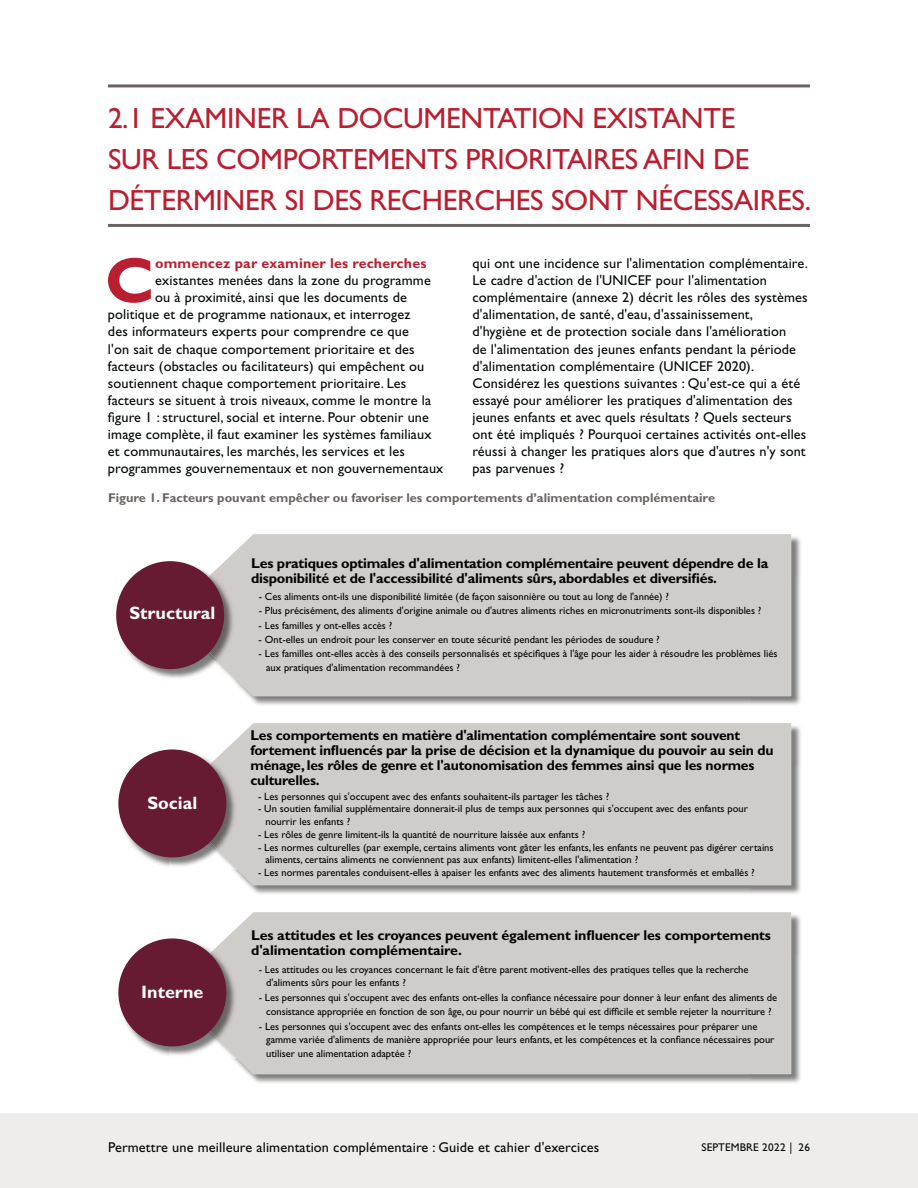
<style>
.page{position:relative;width:918px;height:1188px;background:#fff}
.page>*{position:absolute;margin:0;border:0;box-sizing:border-box;transform-origin:0 0}
.t1{font:700 64.35px "Gill Sans Std";color:#b91f30}
.t2{font:29.25px/41.2px "Gill Sans Std";letter-spacing:-.01em;color:#b91f30}
.t3{font:700 18px "Gill Sans Std";color:#fff}
.t4{font:14.25px/17.1px "Gill Sans Std";letter-spacing:.01em;color:#040909}
.t5{font:700 14.25px/15px "Gill Sans Std";letter-spacing:-.015em;color:#020303}
.t6{font:700 14.25px "Gill Sans Std";letter-spacing:.01em;color:#b91f30}
.t7{font:700 12.75px "Gill Sans Std";color:#6c6463}
.t8{font:11.25px "Gill Sans Std";letter-spacing:.01em;color:#040909}
.t9{font:10.5px/13.5px "Gill Sans Std";color:#020303}
</style>
<div class="page">
<div style="left:0;top:1114px;width:918px;height:74px;background:#eeedec"></div>
<hr style="left:108px;top:84px;width:702px;height:3px;background:#6c6463">
<hr style="left:108px;top:224px;width:702px;height:3px;background:#6c6463">
<img style="left:791px;top:535px;width:10px;height:41px">
<img style="left:751px;top:576px;width:50px;height:129px">
<img style="left:248px;top:696px;width:503px;height:9px">
<div style="left:226px;top:534px;width:565px;height:162px;background:#cfcdc9"></div>
<img style="left:791px;top:724px;width:10px;height:41px">
<img style="left:751px;top:765px;width:50px;height:129px">
<img style="left:248px;top:885px;width:503px;height:9px">
<div style="left:227px;top:723px;width:564px;height:162px;background:#cfcdc9"></div>
<img style="left:791px;top:913px;width:10px;height:41px">
<img style="left:751px;top:954px;width:50px;height:129px">
<img style="left:248px;top:1074px;width:503px;height:9px">
<div style="left:227px;top:912px;width:564px;height:162px;background:#cfcdc9"></div>
<img style="left:116px;top:561px;width:120px;height:120px">
<img style="left:170px;top:560px;width:66px;height:119px">
<div style="left:116px;top:561px;width:108px;height:108px;background:#661b32;border-radius:50%"></div>
<img style="left:118px;top:795px;width:52px;height:72px">
<img style="left:170px;top:748px;width:68px;height:121px">
<div style="left:118px;top:749px;width:108px;height:108px;background:#661b32;border-radius:50%"></div>
<img style="left:118px;top:984px;width:52px;height:72px">
<img style="left:170px;top:937px;width:68px;height:121px">
<div style="left:118px;top:938px;width:108px;height:108px;background:#661b32;border-radius:50%"></div>
<h3 class="t2" style="left:108px;top:101px;width:705px">2.1 EXAMINER LA DOCUMENTATION EXISTANTE<br>SUR LES COMPORTEMENTS PRIORITAIRES AFIN DE<br>DÉTERMINER SI DES RECHERCHES SONT NÉCESSAIRES.</h3>
<p class="t1" style="left:105px;top:256px;width:51px">C</p>
<p class="t6" style="left:155px;top:258px;width:273px">ommencez par examiner les recherches</p>
<p class="t4" style="left:472px;top:256px;width:337px">qui ont une incidence sur l'alimentation complémentaire.<br>Le cadre d'action de l'UNICEF pour l'alimentation complémentaire (annexe 2) décrit les rôles des systèmes d'alimentation, de santé, d'eau, d'assainissement, d'hygiène et de protection sociale dans l'amélioration<br>de l'alimentation des jeunes enfants pendant la période d'alimentation complémentaire (UNICEF 2020).<br>Considérez les questions suivantes : Qu'est-ce qui a été essayé pour améliorer les pratiques d'alimentation des jeunes enfants et avec quels résultats ? Quels secteurs ont été impliqués ? Pourquoi certaines activités ont-elles réussi à changer les pratiques alors que d'autres n'y sont pas parvenues ?</p>
<p class="t7" style="left:108px;top:493px;width:609px">Figure 1. Facteurs pouvant empêcher ou favoriser les comportements d’alimentation complémentaire</p>
<p class="t4" style="left:155px;top:273px;width:277px">existantes menées dans la zone du programme</p>
<p class="t4" style="left:155px;top:290px;width:253px">ou à proximité, ainsi que les documents de</p>
<p class="t4" style="left:108px;top:307px;width:304px">politique et de programme nationaux, et interrogez</p>
<p class="t4" style="left:108px;top:325px;width:302px">des informateurs experts pour comprendre ce que</p>
<p class="t4" style="left:108px;top:342px;width:308px">l'on sait de chaque comportement prioritaire et des</p>
<p class="t4" style="left:108px;top:359px;width:318px">facteurs (obstacles ou facilitateurs) qui empêchent ou</p>
<p class="t4" style="left:108px;top:376px;width:300px">soutiennent chaque comportement prioritaire. Les</p>
<p class="t4" style="left:108px;top:393px;width:325px">facteurs se situent à trois niveaux, comme le montre la</p>
<p class="t4" style="left:108px;top:410px;width:323px">figure 1 : structurel, social et interne. Pour obtenir une</p>
<p class="t4" style="left:108px;top:427px;width:325px">image complète, il faut examiner les systèmes familiaux</p>
<p class="t4" style="left:108px;top:444px;width:299px">et communautaires, les marchés, les services et les</p>
<p class="t4" style="left:108px;top:461px;width:337px">programmes gouvernementaux et non gouvernementaux</p>
<p class="t3" style="left:129px;top:607px;width:88px">Structural</p>
<p class="t3" style="left:147px;top:797px;width:51px">Social</p>
<p class="t3" style="left:141px;top:985px;width:64px">Interne</p>
<p class="t5" style="left:251px;top:557px;width:519px">Les pratiques optimales d'alimentation complémentaire peuvent dépendre de la disponibilité et de l'accessibilité d'aliments sûrs, abordables et diversifiés.</p>
<p class="t9" style="left:259px;top:591px;width:412px">- Ces aliments ont-ils une disponibilité limitée (de façon saisonnière ou tout au long de l'année) ?</p>
<p class="t9" style="left:259px;top:605px;width:504px">- Plus précisément, des aliments d'origine animale ou d'autres aliments riches en micronutriments sont-ils disponibles ?</p>
<p class="t9" style="left:259px;top:619px;width:135px">- Les familles y ont-elles accès ?</p>
<p class="t9" style="left:259px;top:634px;width:403px">- Ont-elles un endroit pour les conserver en toute sécurité pendant les périodes de soudure ?</p>
<p class="t9" style="left:266px;top:648px;width:513px;text-indent:-7px">- Les familles ont-elles accès à des conseils personnalisés et spécifiques à l'âge pour les aider à résoudre les problèmes liés aux pratiques d'alimentation recommandées ?</p>
<p class="t5" style="left:251px;top:730px;width:524px">Les comportements en matière d'alimentation complémentaire sont souvent fortement influencés par la prise de décision et la dynamique du pouvoir au sein du ménage, les rôles de genre et l'autonomisation des femmes ainsi que les normes culturelles.</p>
<p class="t9" style="left:258px;top:790px;width:353px">- Les personnes qui s'occupent avec des enfants souhaitent-ils partager les tâches ?</p>
<p class="t9" style="left:266px;top:804px;width:484px;line-height:12.8px;text-indent:-7px">- Un soutien familial supplémentaire donnerait-il plus de temps aux personnes qui s'occupent avec des enfants pour nourrir les enfants ?</p>
<p class="t9" style="left:258px;top:829px;width:329px">- Les rôles de genre limitent-ils la quantité de nourriture laissée aux enfants ?</p>
<p class="t9" style="left:266px;top:842px;width:510px;line-height:12.8px;text-indent:-7px">- Les normes culturelles (par exemple, certains aliments vont gâter les enfants, les enfants ne peuvent pas digérer certains aliments, certains aliments ne conviennent pas aux enfants) limitent-elles l'alimentation ?</p>
<p class="t9" style="left:258px;top:867px;width:498px">- Les normes parentales conduisent-elles à apaiser les enfants avec des aliments hautement transformés et emballés ?</p>
<p class="t5" style="left:251px;top:929px;width:521px">Les attitudes et les croyances peuvent également influencer les comportements d'alimentation complémentaire.</p>
<p class="t9" style="left:266px;top:964px;width:484px;text-indent:-8px">- Les attitudes ou les croyances concernant le fait d'être parent motivent-elles des pratiques telles que la recherche d'aliments sûrs pour les enfants ?</p>
<p class="t9" style="left:259px;top:992px;width:520px;text-align:center">- Les personnes qui s'occupent avec des enfants ont-elles la confiance nécessaire pour donner à leur enfant des aliments de consistance appropriée en fonction de son âge, ou pour nourrir un bébé qui est difficile et semble rejeter la nourriture ?</p>
<p class="t9" style="left:266px;top:1021px;width:510px;text-indent:-8px">- Les personnes qui s'occupent avec des enfants ont-elles les compétences et le temps nécessaires pour préparer une gamme variée d'aliments de manière appropriée pour leurs enfants, et les compétences et la confiance nécessaires pour utiliser une alimentation adaptée ?</p>
<h3 class="t4" style="left:108px;top:1140px;width:493px">Permettre une meilleure alimentation complémentaire : Guide et cahier d'exercices</h3>
<p class="t8" style="left:701px;top:1143px;width:110px">SEPTEMBRE 2022 | 26</p>
</div>
